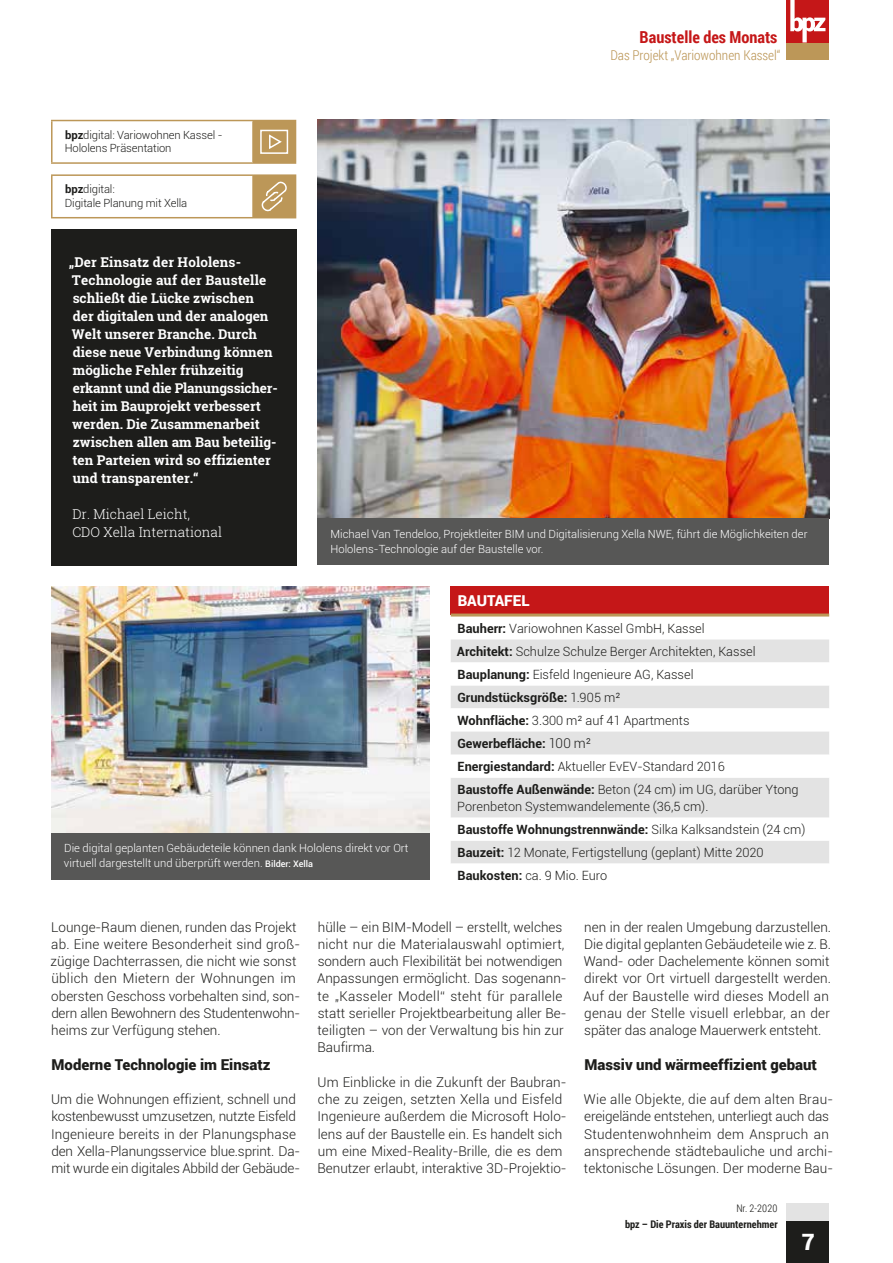
<style>
.page{position:relative;width:893px;height:1263px;background:#fff}
.page>*{position:absolute;margin:0;border:0;box-sizing:border-box;transform-origin:0 0}
.t1{font:900 22.5px "Roboto";color:#fff}
.t2{font:700 16.5px "Roboto Condensed";color:#c51718}
.t3{font:900 15px "Roboto";color:#1d1d1b}
.t4{font:900 15px "Roboto";color:#fff}
.t5{font:300 13.5px/17.2px "Roboto";letter-spacing:.005em;color:#1d1d1b}
.t6{font:700 13.5px/18px "Roboto Slab";color:#fff}
.t7{font:300 13.5px/18px "Roboto Slab";color:#fff}
.t8{font:300 13.5px "Roboto Condensed";color:#bc9758}
.t9{font:300 12.75px/23px "Roboto";color:#1d1d1b}
.t10{font:300 11.25px/15px "Roboto";color:#fff}
.t11{font:300 11.25px/13.5px "Roboto";letter-spacing:-.01em;color:#1d1d1b}
.t12{font:700 10.5px "Roboto Condensed";color:#1d1d1b}
.t13{font:300 10.5px "Roboto Condensed";letter-spacing:.015em;color:#1d1d1b}
.s1{font-weight:700}
.s2{font-weight:500;font-size:9px}
.s3{font-size:13.5px}
</style>
<div class="page">
<img style="left:51px;top:587px;width:378px;height:246px">
<div style="left:451px;top:586px;width:378px;height:29px;background:#c51718"></div>
<div style="left:451px;top:639px;width:378px;height:23px;background:#e3e3e3"></div>
<svg style="left:451px;top:686px;width:378px;height:177px;fill:#e3e3e3"></svg>
<hr style="left:451px;top:613px;width:378px;height:3px;background:#bc9758">
<div style="left:51px;top:229px;width:245px;height:336px;background:#1d1d1b"></div>
<img style="left:317px;top:120px;width:512px;height:398px">
<hr style="left:51px;top:120px;width:202px;height:1px;background:#bc9758">
<hr style="left:51px;top:121px;width:2px;height:41px;background:#bc9758">
<hr style="left:253px;top:120px;width:43px;height:1px;background:#bc9758">
<hr style="left:252px;top:121px;width:2px;height:41px;background:#bc9758">
<hr style="left:295px;top:121px;width:1px;height:41px;background:#bc9758">
<hr style="left:51px;top:162px;width:202px;height:2px;background:#bc9758">
<hr style="left:253px;top:162px;width:43px;height:2px;background:#bc9758">
<div style="left:254px;top:121px;width:41px;height:41px;background:#bc9758"></div>
<div style="left:260px;top:130px;width:28px;height:24px;background:#bc9758;border:2px solid #fff"></div>
<svg style="left:269px;top:134px;width:13px;height:15px"></svg>
<hr style="left:51px;top:174px;width:202px;height:2px;background:#bc9758">
<hr style="left:51px;top:176px;width:2px;height:41px;background:#bc9758">
<hr style="left:253px;top:174px;width:43px;height:2px;background:#bc9758">
<hr style="left:252px;top:176px;width:2px;height:41px;background:#bc9758">
<hr style="left:295px;top:176px;width:1px;height:41px;background:#bc9758">
<hr style="left:51px;top:217px;width:202px;height:1px;background:#bc9758">
<hr style="left:253px;top:217px;width:43px;height:1px;background:#bc9758">
<div style="left:254px;top:176px;width:41px;height:41px;background:#bc9758"></div>
<svg style="left:262px;top:181px;width:25px;height:31px"></svg>
<div style="left:51px;top:833px;width:378px;height:47px;background:#575756"></div>
<div style="left:317px;top:518px;width:512px;height:47px;background:#575756"></div>
<div style="left:787px;top:1220px;width:42px;height:43px;background:#1d1d1b"></div>
<div style="left:787px;top:43px;width:42px;height:17px;background:#bc9758"></div>
<div style="left:787px;top:0;width:42px;height:43px;background:#c51718"></div>
<svg style="left:790px;top:0;width:35px;height:43px"></svg>
<div style="left:787px;top:1203px;width:42px;height:17px;background:#e3e3e3"></div>
<p class="t11" style="left:65px;top:127px;width:159px"><span class="s1">bpz</span>digital: Variowohnen Kassel -<br>Hololens Präsentation</p>
<p class="t11" style="left:65px;top:182px;width:124px"><span class="s1">bpz</span>digital:<br>Digitale Planung mit Xella</p>
<p class="t6" style="left:69px;top:253px;width:210px">„Der Einsatz der Hololens-<br>Technologie auf der Baustelle schließt die Lücke zwischen<br>der digitalen und der analogen<br>Welt unserer Branche. Durch diese neue Verbindung können mögliche Fehler frühzeitig erkannt und die Planungssicher&shy;heit im Bauprojekt verbessert werden. Die Zusammenarbeit zwischen allen am Bau beteilig&shy;ten Parteien wird so effizienter und transparenter.“</p>
<p class="t7" style="left:72px;top:505px;width:151px">Dr. Michael Leicht,<br>CDO Xella International</p>
<p class="t2" style="left:640px;top:25px;width:139px">Baustelle des Monats</p>
<p class="t8" style="left:610px;top:45px;width:172px">Das Projekt „Variowohnen Kassel“</p>
<p class="t10" style="left:331px;top:526px;width:478px">Michael Van Tendeloo, Projektleiter BIM und Digitalisierung Xella NWE, führt die Möglichkeiten der<br>Hololens-Technologie auf der Baustelle vor.</p>
<p class="t10" style="left:64px;top:840px;width:346px">Die digital geplanten Gebäudeteile können dank Hololens direkt vor Ort virtuell dargestellt und überprüft werden. <span class="s2">Bilder: Xella</span></p>
<p class="t4" style="left:458px;top:590px;width:73px">BAUTAFEL</p>
<p class="t9" style="left:457px;top:616px;width:343px"><span class="s1">Bauherr:</span> Variowohnen Kassel GmbH, Kassel<br><span class="s1">Architekt:</span> Schulze Schulze Berger Architekten, Kassel <span class="s1">Bauplanung:</span> Eisfeld Ingenieure AG, Kassel <span class="s1">Grundstücksgröße:</span> 1.905 m²<br><span class="s1">Wohnfläche:</span> 3.300 m² auf 41 Apartments<br><span class="s1">Gewerbefläche:</span> <span class="s3">100 m²<br></span><span class="s1">Energiestandard:</span> Aktueller EvEV-Standard 2016<br><span class="s1">Baustoffe Außenwände:</span> Beton (24 cm) im UG, darüber Ytong</p>
<p class="t9" style="left:457px;top:795px;width:350px">Porenbeton Systemwandelemente (36,5 cm).<br><span class="s1">Baustoffe Wohnungstrennwände:</span> Silka Kalksandstein (24 cm)<br><span class="s1">Bauzeit:</span> 12 Monate, Fertigstellung (geplant) Mitte 2020<br><span class="s1">Baukosten:</span> ca. 9 Mio. Euro</p>
<p class="t5" style="left:51px;top:918px;width:251px">Lounge-Raum dienen, runden das Projekt ab. Eine weitere Besonderheit sind groß&shy;zügige Dachterrassen, die nicht wie sonst üblich den Mietern der Wohnungen im obersten Geschoss vorbehalten sind, son&shy;dern allen Bewohnern des Studentenwohn&shy;heims zur Verfügung stehen.</p>
<p class="t3" style="left:52px;top:1054px;width:220px">Moderne Technologie im Einsatz</p>
<p class="t5" style="left:51px;top:1090px;width:251px">Um die Wohnungen effizient, schnell und kostenbewusst umzusetzen, nutzte Eisfeld Ingenieure bereits in der Planungsphase den Xella-Planungsservice blue.sprint. Da&shy;mit wurde ein digitales Abbild der Gebäude-</p>
<p class="t5" style="left:317px;top:918px;width:251px">hülle – ein BIM-Modell – erstellt, welches nicht nur die Materialauswahl optimiert, sondern auch Flexibilität bei notwendigen Anpassungen ermöglicht. Das sogenann&shy;te „Kasseler Modell“ steht für parallele statt serieller Projektbearbeitung aller Be&shy;teiligten – von der Verwaltung bis hin zur Baufirma.</p>
<p class="t5" style="left:318px;top:1073px;width:251px">Um Einblicke in die Zukunft der Baubran&shy;che zu zeigen, setzten Xella und Eisfeld Ingenieure außerdem die Microsoft Holo&shy;lens auf der Baustelle ein. Es handelt sich um eine Mixed-Reality-Brille, die es dem Benutzer erlaubt, interaktive 3D-Projektio-</p>
<p class="t5" style="left:583px;top:918px;width:249px">nen in der realen Umgebung darzustellen.<br>Die digital geplanten Gebäudeteile wie z. B.<br>Wand- oder Dachelemente können somit direkt vor Ort virtuell dargestellt werden.<br>Auf der Baustelle wird dieses Modell an genau der Stelle visuell erlebbar, an der später das analoge Mauerwerk entsteht.</p>
<p class="t3" style="left:584px;top:1054px;width:234px">Massiv und wärmeeffizient gebaut</p>
<p class="t5" style="left:584px;top:1090px;width:251px">Wie alle Objekte, die auf dem alten Brau&shy;ereigelände entstehen, unterliegt auch das Studentenwohnheim dem Anspruch an ansprechende städtebauliche und archi&shy;tektonische Lösungen. Der moderne Bau-</p>
<p class="t13" style="left:736px;top:1201px;width:43px">Nr. 2-2020</p>
<p class="t12" style="left:625px;top:1217px;width:154px">bpz – Die Praxis der Bauunternehmer</p>
<h1 class="t1" style="left:802px;top:1226px;width:15px">7</h1>
</div>
